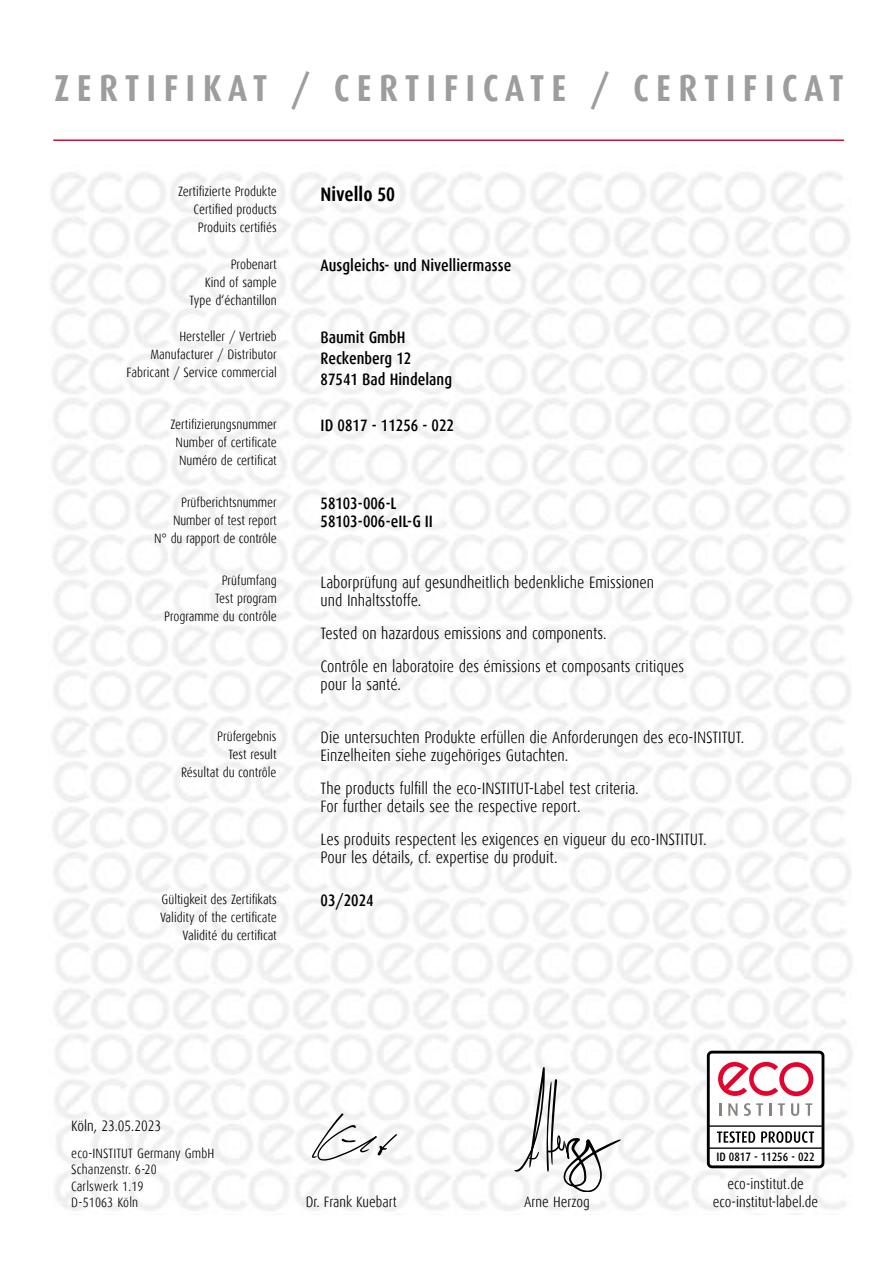
<style>
.page{position:relative;width:893px;height:1263px;background:#fff}
.page>*{position:absolute;margin:0;border:0;box-sizing:border-box;transform-origin:0 0}
.t1{font:700 37.5px "Dax Condensed";letter-spacing:.2em;color:#9d9d9c}
.t2{font:700 19.5px "Dax Condensed";color:#000}
.t3{font:300 16.5px/18px "Dax Condensed";color:#000}
.t4{font:500 16.5px/21px "Dax Condensed";color:#000}
.t5{font:300 15px/18px "Dax Condensed";color:#000;text-align:center}
.t6{font:300 13.5px/18px "Dax Condensed";color:#000;text-align:right}
.t7{font:500 12.15px "Dax Condensed";color:#000}
</style>
<div class="page">
<hr style="left:53px;top:139px;width:791px;height:2px;background:#e4032e">
<svg style="left:312px;top:1113px;width:85px;height:48px"></svg>
<div style="left:707px;top:1051px;width:117px;height:117px;border:3px solid #000;border-radius:4px"></div>
<hr style="left:709px;top:1125px;width:114px;height:2px;background:#000">
<hr style="left:709px;top:1147px;width:114px;height:2px;background:#000">
<svg style="left:719px;top:1103px;width:2px;height:13px"></svg>
<svg style="left:728px;top:1103px;width:9px;height:13px"></svg>
<svg style="left:744px;top:1103px;width:19px;height:13px"></svg>
<svg style="left:769px;top:1103px;width:3px;height:13px"></svg>
<svg style="left:778px;top:1103px;width:7px;height:13px"></svg>
<svg style="left:791px;top:1103px;width:8px;height:13px"></svg>
<svg style="left:805px;top:1103px;width:7px;height:13px"></svg>
<svg style="left:718px;top:1061px;width:95px;height:36px"></svg>
<svg style="left:717px;top:1131px;width:38px;height:12px"></svg>
<svg style="left:761px;top:1131px;width:53px;height:12px"></svg>
<svg style="left:514px;top:1067px;width:107px;height:125px"></svg>
<h1 class="t1" style="left:55px;top:67px;width:790px">ZERTIFIKAT / CERTIFICATE / CERTIFICAT</h1>
<p class="t6" style="left:178px;top:183px;width:100px">Zertifizierte Produkte<br>Certified products<br>Produits certifiés</p>
<p class="t6" style="left:190px;top:255px;width:89px">Probenart<br>Kind of sample<br>Type d‘échantillon</p>
<h2 class="t2" style="left:321px;top:184px;width:76px">Nivello 50</h2>
<p class="t4" style="left:321px;top:255px;width:192px">Ausgleichs- und Nivelliermasse</p>
<p class="t6" style="left:127px;top:328px;width:152px">Hersteller / Vertrieb<br>Manufacturer / Distributor<br>Fabricant / Service commercial</p>
<p class="t4" style="left:321px;top:327px;width:133px">Baumit GmbH<br>Reckenberg 12<br>87541 Bad Hindelang</p>
<p class="t6" style="left:176px;top:415px;width:103px;text-align:justify;text-indent:-5px">Zertifizierungsnummer Number of certificate Numéro de certificat</p>
<p class="t4" style="left:321px;top:415px;width:135px">ID 0817 - 11256 - 022</p>
<p class="t6" style="left:154px;top:494px;width:124px">Prüfberichtsnummer<br>Number of test report<br>N° du rapport de contrôle</p>
<p class="t4" style="left:321px;top:495px;width:114px;line-height:18px">58103-006-L<br>58103-006-eIL-G II</p>
<p class="t6" style="left:164px;top:572px;width:114px">Prüfumfang<br>Test program<br>Programme du contrôle</p>
<p class="t3" style="left:321px;top:573px;width:335px">Laborprüfung auf gesundheitlich bedenkliche Emissionen und Inhaltsstoffe.</p>
<p class="t3" style="left:321px;top:617px;width:365px;line-height:33px">Tested on hazardous emissions and components.<br>Contrôle en laboratoire des émissions et composants critiques</p>
<p class="t3" style="left:321px;top:675px;width:82px">pour la santé.</p>
<p class="t6" style="left:181px;top:727px;width:97px">Prüfergebnis<br>Test result<br>Résultat du contrôle</p>
<p class="t3" style="left:321px;top:728px;width:425px">Die untersuchten Produkte erfüllen die Anforderungen des eco-INSTITUT.<br>Einzelheiten siehe zugehöriges Gutachten.</p>
<p class="t3" style="left:321px;top:779px;width:320px">The products fulfill the eco-INSTITUT-Label test criteria.<br>For further details see the respective report.</p>
<p class="t3" style="left:321px;top:830px;width:387px">Les produits respectent les exigences en vigueur du eco-INSTITUT.<br>Pour les détails, cf. expertise du produit.</p>
<p class="t6" style="left:160px;top:890px;width:118px">Gültigkeit des Zertifikats<br>Validity of the certificate<br>Validité du certificat</p>
<p class="t4" style="left:321px;top:890px;width:55px">03/2024</p>
<p class="t5" style="left:71px;top:1117px;width:92px">Köln, 23.05.2023</p>
<p class="t6" style="left:71px;top:1145px;width:145px;line-height:16.5px;text-align:left">eco-INSTITUT Germany GmbH<br>Schanzenstr. 6-20<br>Carlswerk 1.19<br>D-51063 Köln</p>
<p class="t5" style="left:306px;top:1192px;width:92px">Dr. Frank Kuebart</p>
<p class="t5" style="left:524px;top:1192px;width:67px">Arne Herzog</p>
<p class="t7" style="left:716px;top:1150px;width:100px">ID 0817 - 11256 - 022</p>
<p class="t5" style="left:713px;top:1175px;width:107px">eco-institut.de eco-institut-label.de</p>
</div>
